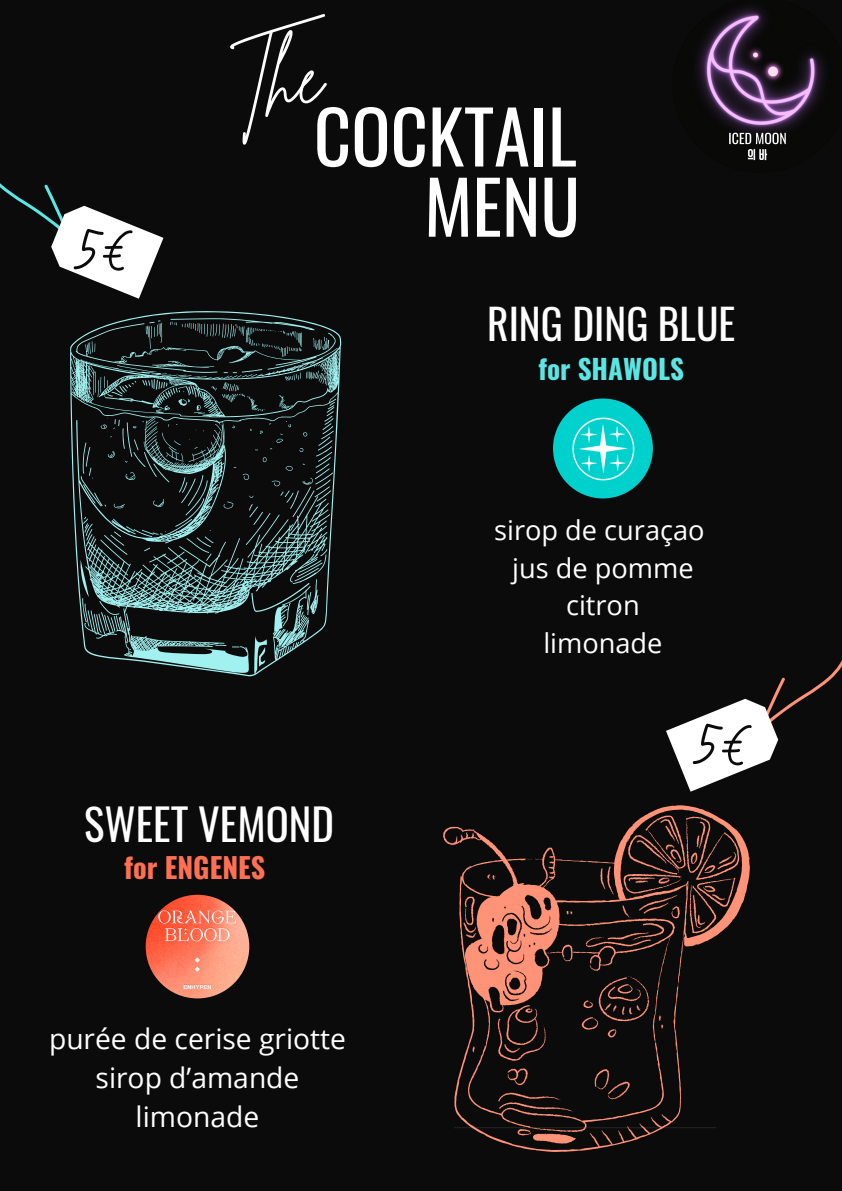
<style>
.page{position:relative;width:842px;height:1191px;background:#fff}
.page>*{position:absolute;margin:0;border:0;box-sizing:border-box;transform-origin:0 0}
.t1{font:73.1px "Brittany Signature";color:#fff}
.t2{font:72.8px "Oswald";color:#fff}
.t3{font:72.7px "Brittany Signature";color:#0c0b0c}
.t4{font:42.9px "Oswald";color:#fff}
.t5{font:41.4px "Oswald";color:#fff}
.t6{font:28.2px "Open Sans";color:#fff}
.t7{font:700 28.2px "Oswald";color:#ff7053}
.t8{font:27.2px "Open Sans";color:#fff}
.t9{font:700 27.2px "Oswald";color:#5be6e3}
</style>
<div class="page">
<div style="left:0;top:0;width:842px;height:1190px;background:#0c0b0c"></div>
<img style="left:698px;top:8px;width:125px;height:153px">
<svg style="left:443px;top:805px;width:307px;height:346px"></svg>
<svg style="left:70px;top:311px;width:271px;height:365px"></svg>
<img style="left:146px;top:894px;width:103px;height:104px;border-radius:50%">
<img style="left:553px;top:398px;width:100px;height:100px;border-radius:50%">
<svg style="left:0;top:183px;width:163px;height:116px"></svg>
<svg style="left:666px;top:660px;width:176px;height:131px"></svg>
<p class="t3" style="left:78px;top:199px;width:57px">5€</p>
<p class="t1" style="left:230px;top:30px;width:96px">Th e</p>
<p class="t2" style="left:314px;top:80px;width:265px">COCKTAIL</p>
<p class="t2" style="left:424px;top:150px;width:157px">MENU</p>
<p class="t5" style="left:487px;top:292px;width:250px">RING DING BLUE</p>
<p class="t9" style="left:538px;top:347px;width:147px">for SHAWOLS</p>
<p class="t8" style="left:494px;top:511px;width:212px">sirop de curaçao</p>
<p class="t8" style="left:512px;top:548px;width:183px">jus de pomme</p>
<p class="t8" style="left:566px;top:586px;width:75px">citron</p>
<p class="t8" style="left:543px;top:623px;width:121px">limonade</p>
<p class="t3" style="left:697px;top:693px;width:57px">5€</p>
<p class="t4" style="left:84px;top:790px;width:251px">SWEET VEMOND</p>
<p class="t7" style="left:124px;top:845px;width:143px">for ENGENES</p>
<p class="t6" style="left:49px;top:1018px;width:298px">purée de cerise griotte</p>
<p class="t6" style="left:96px;top:1057px;width:205px">sirop d’amande</p>
<p class="t6" style="left:136px;top:1096px;width:125px">limonade</p>
</div>
